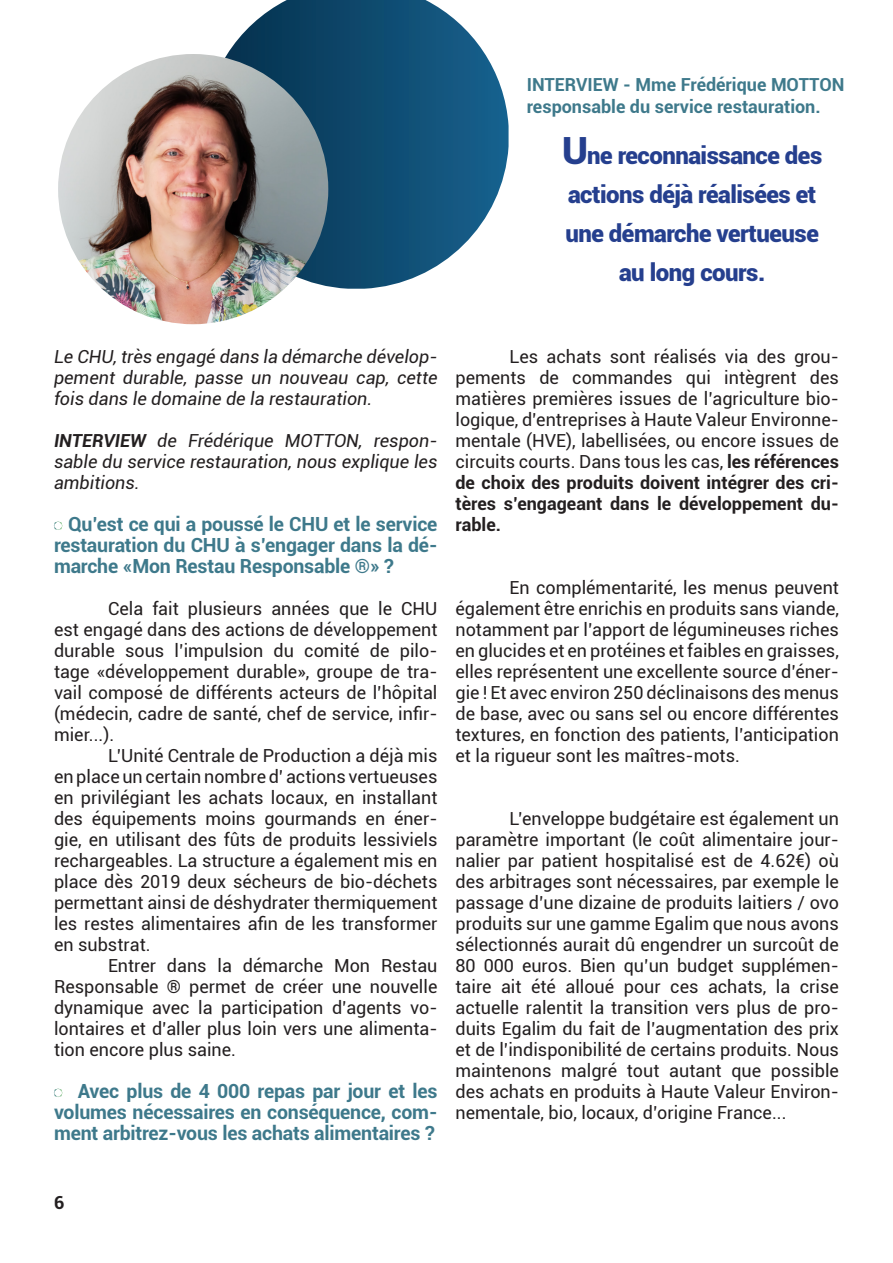
<style>
.page{position:relative;width:893px;height:1263px;background:#fff}
.page>*{position:absolute;margin:0;border:0;box-sizing:border-box;transform-origin:0 0}
.t1{font:900 24px "Roboto";letter-spacing:-.02em;color:#253f8e}
.t2{font:700 19.5px/21px "Roboto";letter-spacing:-.01em;color:#3e798b;text-align:justify}
.t3{font:18px/21px "Roboto";color:#231f20;text-align:justify}
.t4{font:italic 18px/21px "Roboto";color:#231f20;text-align:justify}
.t5{font:700 18px "Roboto";color:#3e798b}
.t6{font:700 18px "Roboto";color:#231f20}
.s1{font-size:37.5px}
.s2{font-weight:700}
</style>
<div class="page">
<svg style="left:205px;top:0;width:304px;height:289px"></svg>
<svg style="left:53px;top:521px;width:10px;height:9px"></svg>
<svg style="left:53px;top:1088px;width:10px;height:9px"></svg>
<img style="left:58px;top:54px;width:270px;height:270px;border-radius:135px">
<p class="t5" style="left:527px;top:72px;width:319px">INTERVIEW - Mme Frédérique MOTTON</p>
<p class="t5" style="left:527px;top:94px;width:295px">responsable du service restauration.</p>
<p class="t1" style="left:562px;top:139px;width:262px"><span class="s1">U</span>ne reconnaissance des</p>
<p class="t1" style="left:568px;top:178px;width:250px">actions déjà réalisées et</p>
<p class="t1" style="left:565px;top:217px;width:255px">une démarche vertueuse</p>
<p class="t1" style="left:619px;top:256px;width:148px">au long cours.</p>
<p class="t4" style="left:54px;top:346px;width:385px">Le CHU, très engagé dans la démarche dévelop&shy;pement durable, passe un nouveau cap, cette fois dans le domaine de la restauration.</p>
<p class="t4" style="left:54px;top:430px;width:385px"><span class="s2">INTERVIEW</span> de Frédérique MOTTON, respon&shy;sable du service restauration, nous explique les ambitions.</p>
<p class="t2" style="left:54px;top:513px;width:385px;text-indent:14px">Qu’est ce qui a poussé le CHU et le service restauration du CHU à s’engager dans la dé&shy;marche «Mon Restau Responsable ®» ?</p>
<p class="t3" style="left:54px;top:598px;width:385px;text-indent:54px">Cela fait plusieurs années que le CHU est engagé dans des actions de développement durable sous l’impulsion du comité de pilo&shy;tage «développement durable», groupe de tra&shy;vail composé de différents acteurs de l’hôpital (médecin, cadre de santé, chef de service, infir&shy;mier...).</p>
<p class="t3" style="left:54px;top:745px;width:385px;text-indent:54px">L’Unité Centrale de Production a déjà mis en place un certain nombre d’ actions vertueuses en privilégiant les achats locaux, en installant des équipements moins gourmands en éner&shy;gie, en utilisant des fûts de produits lessiviels rechargeables. La structure a également mis en place dès 2019 deux sécheurs de bio-déchets permettant ainsi de déshydrater thermiquement les restes alimentaires afin de les transformer en substrat.</p>
<p class="t3" style="left:54px;top:955px;width:385px;text-indent:54px">Entrer dans la démarche Mon Restau Responsable ® permet de créer une nouvelle dynamique avec la participation d’agents vo&shy;lontaires et d’aller plus loin vers une alimenta&shy;tion encore plus saine.</p>
<p class="t2" style="left:54px;top:1080px;width:385px;text-indent:24px">Avec plus de 4 000 repas par jour et les volumes nécessaires en conséquence, com&shy;ment arbitrez-vous les achats alimentaires ?</p>
<p class="t3" style="left:455px;top:346px;width:385px;text-indent:54px">Les achats sont réalisés via des grou&shy;pements de commandes qui intègrent des matières premières issues de l’agriculture bio&shy;logique, d’entreprises à Haute Valeur Environne&shy;mentale (HVE), labellisées, ou encore issues de circuits courts. Dans tous les cas, <span class="s2">les références de choix des produits doivent intégrer des cri&shy;tères s’engageant dans le développement du&shy;rable.</span></p>
<p class="t3" style="left:455px;top:577px;width:385px;text-indent:54px">En complémentarité, les menus peuvent également être enrichis en produits sans viande, notamment par l’apport de légumineuses riches en glucides et en protéines et faibles en graisses, elles représentent une excellente source d’éner&shy;gie ! Et avec environ 250 déclinaisons des menus de base, avec ou sans sel ou encore différentes textures, en fonction des patients, l’anticipation et la rigueur sont les maîtres-mots.</p>
<p class="t3" style="left:455px;top:808px;width:385px;text-indent:54px">L’enveloppe budgétaire est également un paramètre important (le coût alimentaire jour&shy;nalier par patient hospitalisé est de 4.62€) où des arbitrages sont nécessaires, par exemple le passage d’une dizaine de produits laitiers / ovo produits sur une gamme Egalim que nous avons sélectionnés aurait dû engendrer un surcoût de 80 000 euros. Bien qu’un budget supplémen&shy;taire ait été alloué pour ces achats, la crise actuelle ralentit la transition vers plus de pro&shy;duits Egalim du fait de l’augmentation des prix et de l’indisponibilité de certains produits. Nous maintenons malgré tout autant que possible des achats en produits à Haute Valeur Environ&shy;nementale, bio, locaux, d’origine France...</p>
<p class="t6" style="left:54px;top:1190px;width:12px">6</p>
</div>
